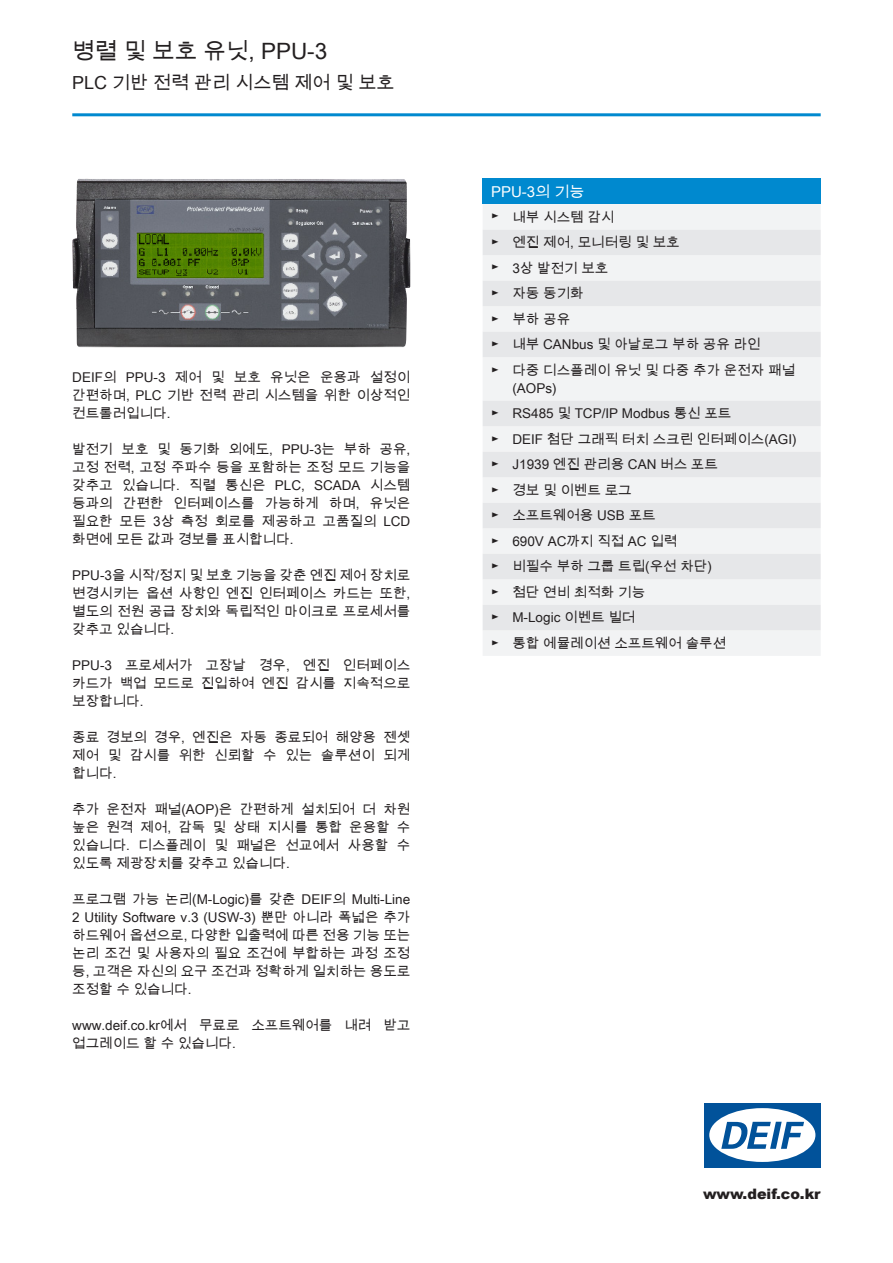
<style>
.page{position:relative;width:893px;height:1263px;background:#fff}
.page>*{position:absolute;margin:0;border:0;box-sizing:border-box;transform-origin:0 0}
.t1{font:22.5px "Arial Unicode MS";color:#231f20}
.t2{font:18px "Arial Unicode MS";color:#231f20}
.t3{font:15px "Arial Unicode MS";color:#fff}
.t4{font:900 14.4px "Arial";color:#231f20}
.t5{font:13.5px/18px "Arial Unicode MS";color:#231f20;text-align:justify}
</style>
<div class="page">
<hr style="left:72px;top:113px;width:749px;height:3px;background:#0089cf">
<img style="left:72px;top:179px;width:338px;height:168px">
<div style="left:483px;top:179px;width:338px;height:25px;background:#0089cf"></div>
<div style="left:483px;top:204px;width:338px;height:452px;background:#f2f3f4"></div>
<div style="left:483px;top:230px;width:338px;height:400px;background:#ededef"></div>
<div style="left:704px;top:1103px;width:117px;height:64px;background:#01529a"></div>
<div style="left:709px;top:1108px;width:106px;height:54px;background:#fff;border-radius:50%"></div>
<svg style="left:721px;top:1122px;width:83px;height:27px"></svg>
<h1 class="t1" style="left:72px;top:34px;width:257px">병렬 및 보호 유닛, PPU-3</h1>
<h2 class="t2" style="left:72px;top:70px;width:324px">PLC 기반 전력 관리 시스템 제어 및 보호</h2>
<p class="t5" style="left:72px;top:368px;width:340px">DEIF의 PPU-3 제어 및 보호 유닛은 운용과 설정이 간편하며, PLC 기반 전력 관리 시스템을 위한 이상적인 컨트롤러입니다.</p>
<p class="t5" style="left:72px;top:440px;width:340px">발전기 보호 및 동기화 외에도, PPU-3는 부하 공유, 고정 전력, 고정 주파수 등을 포함하는 조정 모드 기능을 갖추고 있습니다. 직렬 통신은 PLC, SCADA 시스템 등과의 간편한 인터페이스를 가능하게 하며, 유닛은 필요한 모든 3상 측정 회로를 제공하고 고품질의 LCD 화면에 모든 값과 경보를 표시합니다.</p>
<p class="t5" style="left:72px;top:566px;width:340px">PPU-3을 시작/정지 및 보호 기능을 갖춘 엔진 제어 장치로 변경시키는 옵션 사항인 엔진 인터페이스 카드는 또한, 별도의 전원 공급 장치와 독립적인 마이크로 프로세서를 갖추고 있습니다.</p>
<p class="t5" style="left:72px;top:656px;width:340px">PPU-3 프로세서가 고장날 경우, 엔진 인터페이스 카드가 백업 모드로 진입하여 엔진 감시를 지속적으로 보장합니다.</p>
<p class="t5" style="left:72px;top:728px;width:340px">종료 경보의 경우, 엔진은 자동 종료되어 해양용 젠셋 제어 및 감시를 위한 신뢰할 수 있는 솔루션이 되게 합니다.</p>
<p class="t5" style="left:72px;top:800px;width:340px">추가 운전자 패널(AOP)은 간편하게 설치되어 더 차원 높은 원격 제어, 감독 및 상태 지시를 통합 운용할 수 있습니다. 디스플레이 및 패널은 선교에서 사용할 수 있도록 제광장치를 갖추고 있습니다.</p>
<p class="t5" style="left:72px;top:890px;width:340px">프로그램 가능 논리(M-Logic)를 갖춘 DEIF의 Multi-Line 2 Utility Software v.3 (USW-3) 뿐만 아니라 폭넓은 추가 하드웨어 옵션으로, 다양한 입출력에 따른 전용 기능 또는 논리 조건 및 사용자의 필요 조건에 부합하는 과정 조정 등, 고객은 자신의 요구 조건과 정확하게 일치하는 용도로 조정할 수 있습니다.</p>
<p class="t5" style="left:72px;top:1016px;width:340px">www.deif.co.kr에서 무료로 소프트웨어를 내려 받고 업그레이드 할 수 있습니다.</p>
<p class="t3" style="left:491px;top:181px;width:95px">PPU-3의 기능</p>
<p class="t5" style="left:491px;top:204px;width:306px;line-height:25.5px;text-align:left">► 내부 시스템 감시<br>► 엔진 제어, 모니터링 및 보호<br>► 3상 발전기 보호<br>► 자동 동기화<br>► 부하 공유<br>► 내부 CANbus 및 아날로그 부하 공유 라인<br>► 다중 디스플레이 유닛 및 다중 추가 운전자 패널</p>
<p class="t5" style="left:491px;top:375px;width:307px;line-height:25.5px;text-align:left;text-indent:21px">(AOPs)<br>► RS485 및 TCP/IP Modbus 통신 포트<br>► DEIF 첨단 그래픽 터치 스크린 인터페이스(AGI) ► J1939 엔진 관리용 CAN 버스 포트<br>► 경보 및 이벤트 로그<br>► 소프트웨어용 USB 포트<br>► 690V AC까지 직접 AC 입력<br>► 비필수 부하 그룹 트립(우선 차단)<br>► 첨단 연비 최적화 기능<br>► M-Logic 이벤트 빌더<br>► 통합 에뮬레이션 소프트웨어 솔루션</p>
<p class="t4" style="left:703px;top:1183px;width:119px">www.deif.co.kr</p>
</div>
